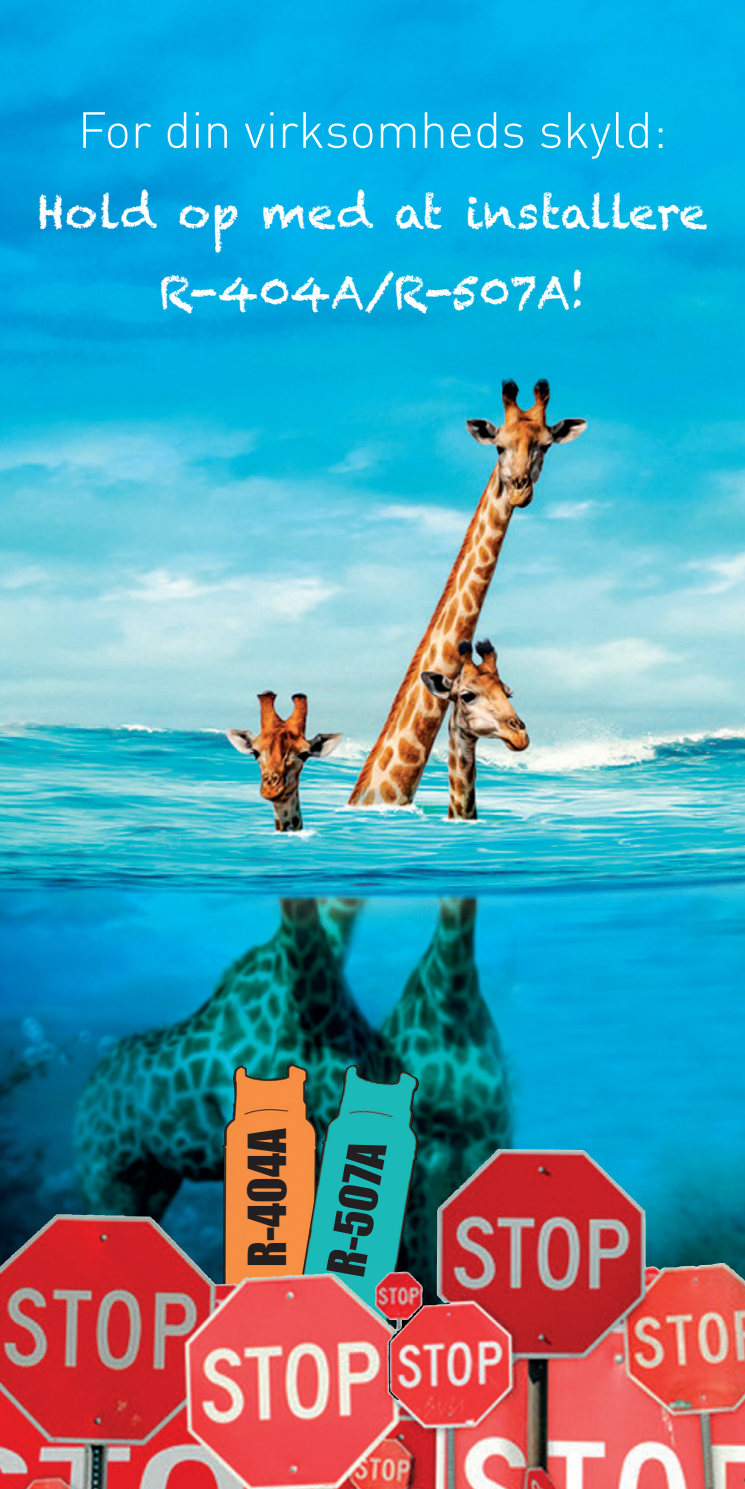
<style>
.page{position:relative;width:745px;height:1489px;background:#fff}
.page>*{position:absolute;margin:0;border:0;box-sizing:border-box;transform-origin:0 0}
.t1{font:300 50px "DIN";color:#fff}
.t2{font:48px "Impact";color:#231f20}
.t3{font:45px/80px "Chalkduster";color:#fff;text-align:center}
</style>
<div class="page">
<img style="left:0;top:0;width:744px;height:1488px">
<img style="left:221px;top:1064px;width:73px;height:267px">
<img style="left:294px;top:1064px;width:124px;height:274px">
<img style="left:388px;top:1149px;width:110px;height:250px">
<p class="t1" style="left:78px;top:99px;width:590px">For din virksomheds skyld:</p>
<p class="t3" style="left:37px;top:172px;width:671px">Hold op med at installere<br>R-404A/R-507A!</p>
<p class="t2" style="left:230px;top:1266px;width:140px;rotate:-90deg">R-404A</p>
<p class="t2" style="left:308px;top:1268px;width:136px;rotate:-80deg">R-507A</p>
</div>
